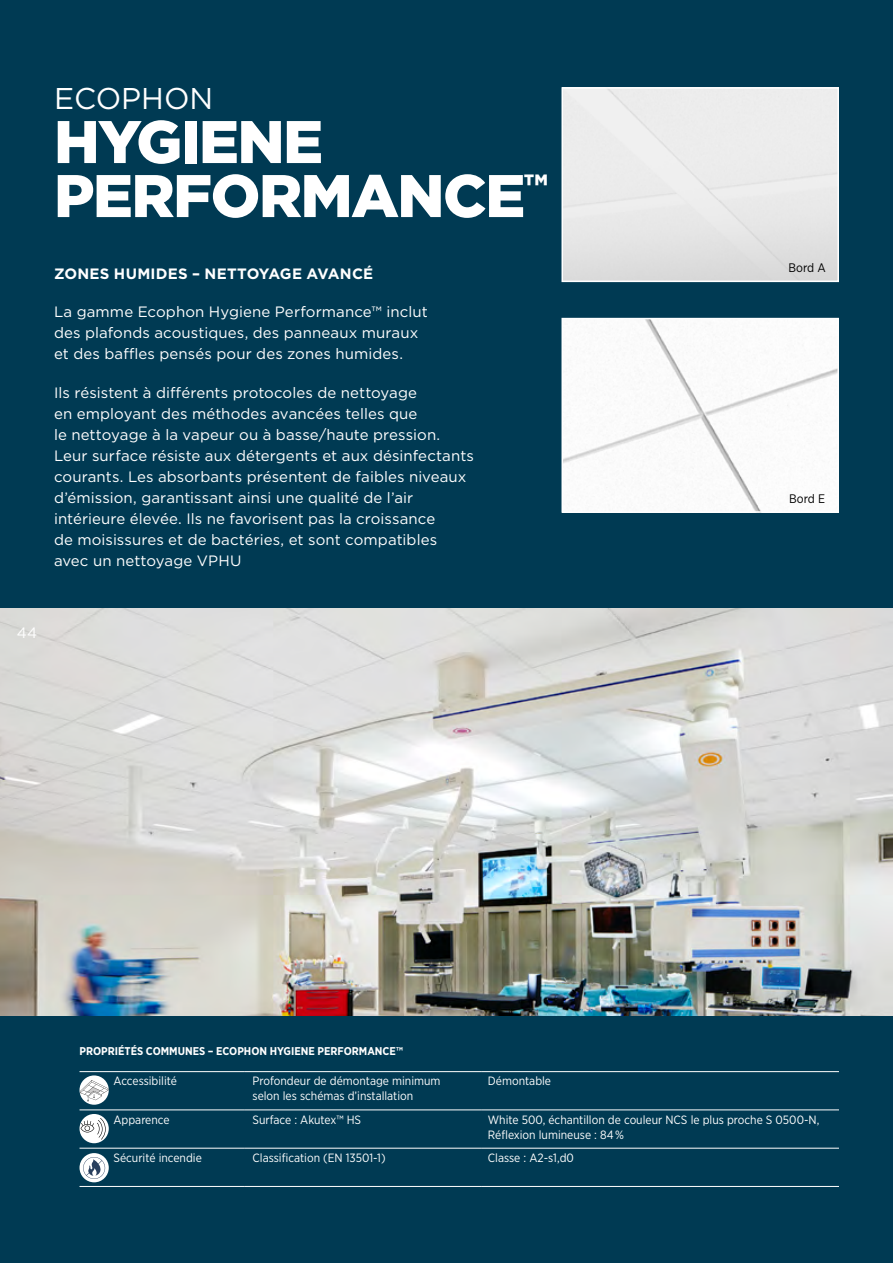
<style>
.page{position:relative;width:893px;height:1263px;background:#003a53}
.page>*{position:absolute;margin:0;border:0;box-sizing:border-box;transform-origin:0 0}
.t1{font:900 60px/54px "Gotham";letter-spacing:-.025em;color:#fff}
.t2{font:30px "Gotham";color:#fff}
.t3{font:15px/21px "Gotham";letter-spacing:.005em;color:#fff}
.t4{font:700 15px "Gotham";letter-spacing:.015em;color:#fff}
.t5{font:12.3px "Gotham Narrow";color:#000}
.t6{font:12px/15px "Gotham Narrow";color:#fff}
.t7{font:700 11.25px "Gotham Narrow";color:#fff}
</style>
<div class="page">
<img style="left:564px;top:90px;width:272px;height:189px">
<div style="left:561px;top:87px;width:278px;height:195px;border:2px solid #fff"></div>
<div style="left:564px;top:321px;width:272px;height:189px;background:#fbfbfb"></div>
<div style="left:561px;top:318px;width:278px;height:195px;border:2px solid #fff"></div>
<img style="left:0;top:608px;width:893px;height:408px">
<hr style="left:80px;top:1110px;width:164px;height:1px;background:#fff">
<hr style="left:244px;top:1110px;width:238px;height:1px;background:#fff">
<hr style="left:482px;top:1110px;width:357px;height:1px;background:#fff">
<hr style="left:80px;top:1148px;width:164px;height:1px;background:#fff">
<hr style="left:244px;top:1148px;width:238px;height:1px;background:#fff">
<hr style="left:482px;top:1148px;width:357px;height:1px;background:#fff">
<hr style="left:80px;top:1186px;width:164px;height:1px;background:#fff">
<hr style="left:244px;top:1186px;width:238px;height:1px;background:#fff">
<hr style="left:482px;top:1186px;width:357px;height:1px;background:#fff">
<hr style="left:80px;top:1071px;width:164px;height:1px;background:#fff">
<hr style="left:244px;top:1071px;width:238px;height:1px;background:#fff">
<hr style="left:482px;top:1071px;width:357px;height:1px;background:#fff">
<div style="left:80px;top:1114px;width:29px;height:29px;background:#fff;border-radius:50%"></div>
<svg style="left:81px;top:1118px;width:25px;height:21px"></svg>
<svg style="left:80px;top:1075px;width:29px;height:30px"></svg>
<svg style="left:80px;top:1080px;width:28px;height:22px"></svg>
<div style="left:80px;top:1153px;width:29px;height:29px;background:#fff;border-radius:50%"></div>
<svg style="left:83px;top:1157px;width:22px;height:22px"></svg>
<h2 class="t2" style="left:54px;top:79px;width:161px">ECOPHON</h2>
<h1 class="t1" style="left:54px;top:114px;width:496px">HYGIENE<br>PERFORMANCE<sup>™</sup></h1>
<p class="t4" style="left:54px;top:264px;width:321px">ZONES HUMIDES – NETTOYAGE AVANCÉ</p>
<p class="t3" style="left:54px;top:301px;width:375px">La gamme Ecophon Hygiene Performance™ inclut des plafonds acoustiques, des panneaux muraux et des baffles pensés pour des zones humides.</p>
<p class="t3" style="left:54px;top:382px;width:422px">Ils résistent à différents protocoles de nettoyage<br>en employant des méthodes avancées telles que<br>le nettoyage à la vapeur ou à basse/haute pression.<br>Leur surface résiste aux détergents et aux désinfectants courants. Les absorbants présentent de faibles niveaux d’émission, garantissant ainsi une qualité de l’air intérieure élevée. Ils ne favorisent pas la croissance<br>de moisissures et de bactéries, et sont compatibles avec un nettoyage VPHU</p>
<p class="t3" style="left:17px;top:621px;width:22px">44</p>
<p class="t5" style="left:788px;top:260px;width:39px">Bord A</p>
<p class="t5" style="left:789px;top:491px;width:37px">Bord E</p>
<p class="t7" style="left:80px;top:1044px;width:325px">PROPRIÉTÉS COMMUNES – ECOPHON HYGIENE PERFORMANCE™</p>
<p class="t6" style="left:114px;top:1073px;width:65px">Accessibilité</p>
<p class="t6" style="left:253px;top:1073px;width:189px">Profondeur de démontage minimum selon les schémas d’installation</p>
<p class="t6" style="left:488px;top:1073px;width:65px">Démontable</p>
<p class="t6" style="left:114px;top:1112px;width:58px">Apparence</p>
<p class="t6" style="left:253px;top:1112px;width:110px">Surface : Akutex™ HS</p>
<p class="t6" style="left:488px;top:1112px;width:333px">White 500, échantillon de couleur NCS le plus proche S 0500-N,<br>Réflexion lumineuse : 84 %</p>
<p class="t6" style="left:114px;top:1150px;width:90px">Sécurité incendie</p>
<p class="t6" style="left:253px;top:1150px;width:135px">Classification (EN 13501-1)</p>
<p class="t6" style="left:488px;top:1150px;width:87px">Classe : A2-s1,d0</p>
</div>
